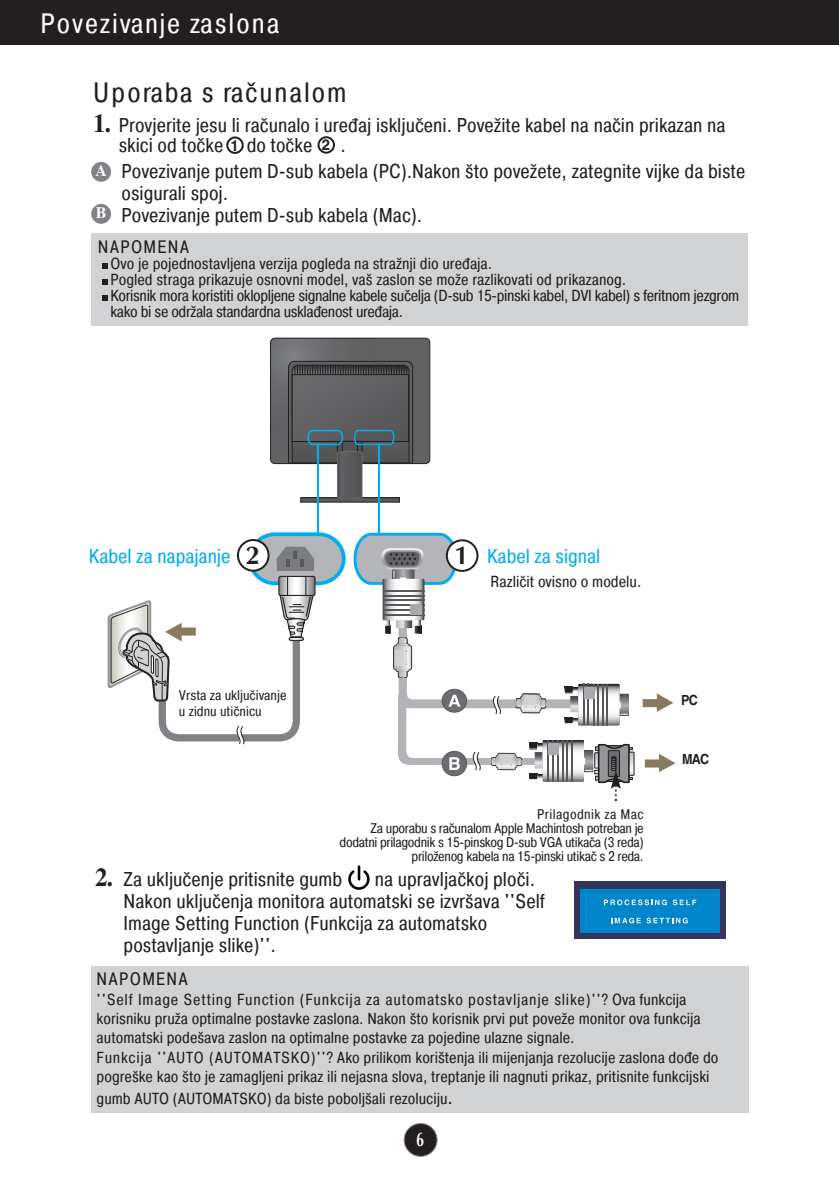
<style>
.page{position:relative;width:839px;height:1189px;background:#fff}
.page>*{position:absolute;margin:0;border:0;box-sizing:border-box;transform-origin:0 0}
.t1{font:28px "Pragmatica Cond Cr";letter-spacing:.065em;color:#fff}
.t2{font:28px "Pragmatica Cond Cr";letter-spacing:.065em;color:#231f20}
.t3{font:700 26px "Optima";color:#231f20}
.t4{font:20px/22px "Pragmatica Cond Cr";color:#231f20}
.t5{font:20px "Pragmatica Cond Cr";color:#00aeef}
.t6{font:700 20px "Optima";color:#fff;scale:.7 1}
.t7{font:18px "Pragmatica Cond Cr";letter-spacing:.07em;color:#231f20}
.t8{font:16px/19.2px "Pragmatica Cond Cr";color:#231f20}
.t9{font:16px/16px "Pragmatica Cond Cr";letter-spacing:-.025em;color:#231f20}
.t10{font:700 16px "Times";color:#fff}
.t11{font:700 15px "Helvetica";color:#231f20}
.t12{font:14px/14px "Pragmatica Cond Cr";letter-spacing:-.025em;color:#231f20;text-align:right}
.t13{font:14px/16px "Pragmatica Cond Cr";color:#231f20}
.t14{font:700 14px "Helvetica";color:#231f20;scale:.9 1}
.s1{font-family:"Times";font-weight:700;font-size:26px}
.s2{font-family:"Optima";font-weight:700;font-size:26px;color:#231f20}
.s3{font-size:20px}
</style>
<div class="page">
<svg style="left:270px;top:338px;width:160px;height:125px;background:#666669"></svg>
<div style="left:270px;top:338px;width:160px;height:126px;border:1px solid #231f20;border-radius:4px"></div>
<hr style="left:301px;top:498px;width:98px;height:4px;background:#5a5a5d">
<div style="left:300px;top:497px;width:99px;height:5px;border:1px solid #231f20"></div>
<hr style="left:378px;top:445px;width:2px;height:89px;background:#00aeef">
<hr style="left:317px;top:445px;width:2px;height:89px;background:#00aeef">
<div style="left:337px;top:452px;width:25px;height:46px;background:#59595c"></div>
<div style="left:337px;top:452px;width:25px;height:46px;border:1px solid #6c6d70"></div>
<svg style="left:288px;top:361px;width:125px;height:103px;background:#54585d"></svg>
<svg style="left:642px;top:693px;width:31px;height:19px"></svg>
<svg style="left:645px;top:753px;width:30px;height:19px"></svg>
<div style="left:404px;top:1123px;width:33px;height:33px;background:#231f20;border-radius:50%"></div>
<div style="left:403px;top:1123px;width:34px;height:34px;border:2px solid #939598;border-radius:50%"></div>
<svg style="left:226px;top:136px;width:18px;height:18px"></svg>
<svg style="left:348px;top:865px;width:22px;height:25px"></svg>
<div style="left:574px;top:881px;width:151px;height:58px;background:#34345c"></div>
<div style="left:580px;top:889px;width:139px;height:43px;background:#0084ca"></div>
<svg style="left:604px;top:899px;width:63px;height:6px"></svg>
<svg style="left:673px;top:899px;width:23px;height:6px"></svg>
<svg style="left:611px;top:917px;width:76px;height:6px"></svg>
<svg style="left:317px;top:136px;width:18px;height:18px"></svg>
<div style="left:0;top:0;width:839px;height:45px;background:#231f20"></div>
<div style="left:91px;top:162px;width:20px;height:20px;background:#808285;border-radius:50%"></div>
<div style="left:91px;top:204px;width:20px;height:20px;background:#808285;border-radius:50%"></div>
<div style="left:91px;top:965px;width:658px;height:147px;background:#d1d2d4"></div>
<svg style="left:108px;top:530px;width:526px;height:271px"></svg>
<div style="left:91px;top:233px;width:657px;height:93px;background:#d1d2d4"></div>
<svg style="left:102px;top:295px;width:6px;height:6px"></svg>
<svg style="left:102px;top:279px;width:6px;height:6px"></svg>
<svg style="left:102px;top:263px;width:6px;height:6px"></svg>
<h1 class="t1" style="left:40px;top:13px;width:240px">Povezivanje zaslona</h1>
<h1 class="t2" style="left:93px;top:82px;width:255px">Uporaba s računalom</h1>
<p class="t4" style="left:119px;top:117px;width:608px;line-height:20px;text-indent:-26px"><span class="s1">1.</span> Provjerite jesu li računalo i uređaj isključeni. Povežite kabel na način prikazan na skici od točke do točke</p>
<p class="t4" style="left:340px;top:136px;width:7px">.</p>
<p class="t11" style="left:322px;top:140px;width:10px">2</p>
<p class="t11" style="left:231px;top:140px;width:10px">1</p>
<p class="t10" style="left:95px;top:164px;width:13px">A</p>
<p class="t10" style="left:96px;top:206px;width:12px">B</p>
<p class="t4" style="left:121px;top:163px;width:625px">Povezivanje putem D-sub kabela (PC).Nakon što povežete, zategnite vijke da biste osigurali spoj.<br>Povezivanje putem D-sub kabela (Mac).</p>
<p class="t7" style="left:98px;top:240px;width:93px">NAPOMENA</p>
<p class="t9" style="left:110px;top:257px;width:630px">Ovo je pojednostavljena verzija pogleda na stražnji dio uređaja.<br>Pogled straga prikazuje osnovni model, vaš zaslon se može razlikovati od prikazanog.<br>Korisnik mora koristiti oklopljene signalne kabele sučelja (D-sub 15-pinski kabel, DVI kabel) s feritnom jezgrom kako bi se održala standardna usklađenost uređaja.</p>
<p class="t5" style="left:89px;top:549px;width:173px">Kabel za napajanje <span class="s2">2</span></p>
<h2 class="t3" style="left:454px;top:545px;width:16px">1</h2>
<p class="t5" style="left:487px;top:549px;width:115px">Kabel za signal</p>
<p class="t8" style="left:490px;top:573px;width:152px">Različit ovisno o modelu.</p>
<p class="t13" style="left:179px;top:688px;width:109px">Vrsta za uključivanje u zidnu utičnicu</p>
<p class="t12" style="left:339px;top:808px;width:306px">Prilagodnik za Mac<br>Za uporabu s računalom Apple Machintosh potreban je dodatni prilagodnik s 15-pinskog D-sub VGA utikača (3 reda) priloženog kabela na 15-pinski utikač s 2 reda.</p>
<p class="t4" style="left:95px;top:870px;width:248px"><span class="s1">2.</span> Za uključenje pritisnite gumb</p>
<p class="t4" style="left:124px;top:870px;width:423px;text-indent:251px">na upravljačkoj ploči.<br>Nakon uključenja monitora automatski se izvršava ''Self Image Setting Function (Funkcija za automatsko postavljanje slike)''.</p>
<p class="t14" style="left:681px;top:695px;width:20px">PC</p>
<p class="t14" style="left:682px;top:753px;width:32px">MAC</p>
<p class="t7" style="left:97px;top:972px;width:93px">NAPOMENA</p>
<p class="t8" style="left:97px;top:991px;width:623px">''Self Image Setting Function (Funkcija za automatsko postavljanje slike)''? Ova funkcija korisniku pruža optimalne postavke zaslona. Nakon što korisnik prvi put poveže monitor ova funkcija automatski podešava zaslon na optimalne postavke za pojedine ulazne signale.<br>Funkcija ''AUTO (AUTOMATSKO)''? Ako prilikom korištenja ili mijenjanja rezolucije zaslona dođe do pogreške kao što je zamagljeni prikaz ili nejasna slova, treptanje ili nagnuti prikaz, pritisnite funkcijski</p>
<p class="t8" style="left:97px;top:1090px;width:358px">gumb AUTO (AUTOMATSKO) da biste poboljšali rezoluciju<span class="s3">.</span></p>
<p class="t6" style="left:416px;top:1131px;width:13px">6</p>
</div>
